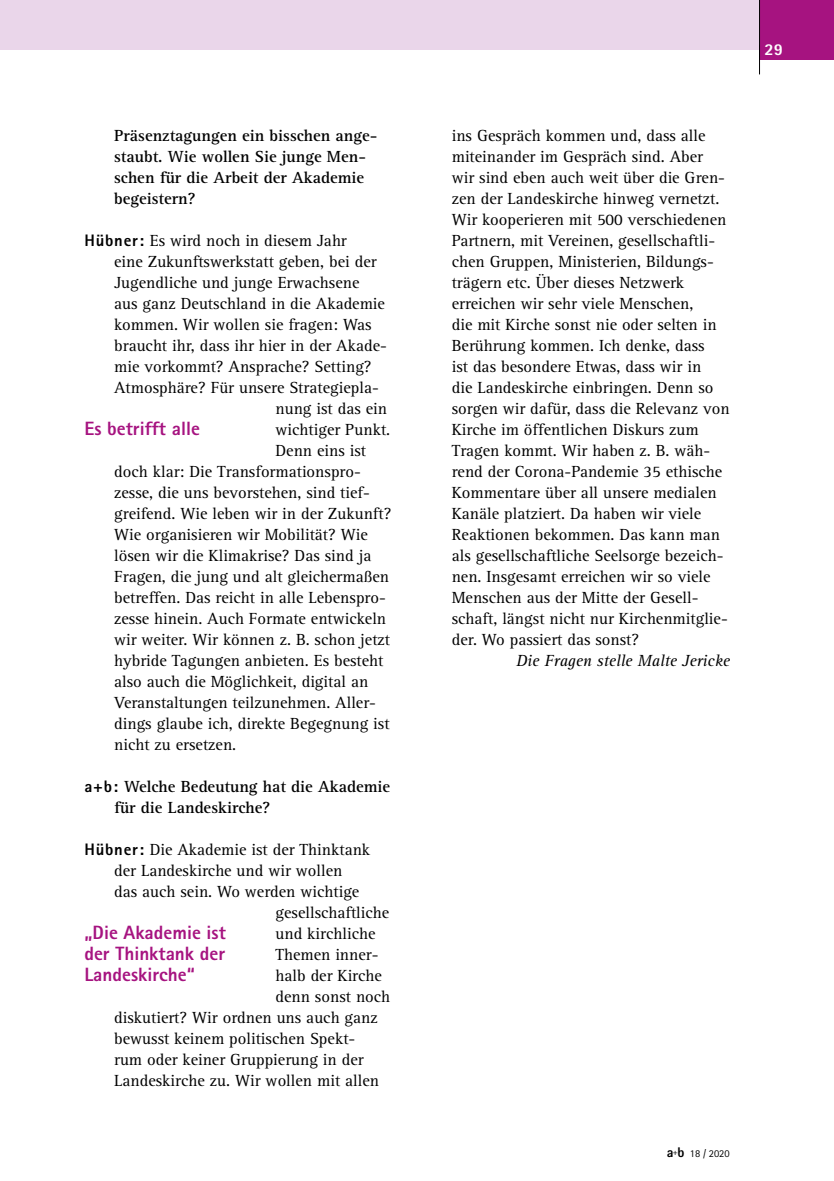
<style>
.page{position:relative;width:834px;height:1181px;background:#fff}
.page>*{position:absolute;margin:0;border:0;box-sizing:border-box;transform-origin:0 0}
.t1{font:800 19.25px/21px "Agfa Rotis Sans Serif";color:#a61380;text-align:justify}
.t2{font:16.62px/21px "Rotis Serif Pro";color:#000}
.t3{font:700 16.62px/21px "Rotis Serif Pro";color:#000}
.t4{font:italic 16.62px "Rotis Serif Pro";color:#000}
.t5{font:800 16.62px "Agfa Rotis Sans Serif";color:#fff}
.t6{font:10.5px "Agfa Rotis Sans Serif";color:#000}
.s1{font-family:"Agfa Rotis Sans Serif";font-weight:800}
.s2{font-weight:800;font-size:14px}
</style>
<div class="page">
<div style="left:0;top:0;width:759px;height:50px;background:#ead6ea"></div>
<div style="left:759px;top:0;width:74px;height:60px;background:#a61380"></div>
<hr style="left:759px;top:0;width:1px;height:74px;background:#000">
<p class="t3" style="left:114px;top:125px;width:265px">Präsenztagungen ein bisschen ange&shy;staubt. Wie wollen Sie junge Men&shy;schen für die Arbeit der Akademie begeistern?</p>
<p class="t2" style="left:84px;top:230px;width:264px"><span class="s1">Hübner:</span> Es wird noch in diesem Jahr</p>
<p class="t2" style="left:114px;top:251px;width:264px">eine Zukunftswerkstatt geben, bei der</p>
<p class="t2" style="left:114px;top:272px;width:247px">Jugendliche und junge Erwachsene</p>
<p class="t2" style="left:114px;top:293px;width:272px">aus ganz Deutschland in die Akademie</p>
<p class="t2" style="left:114px;top:314px;width:259px">kommen. Wir wollen sie fragen: Was</p>
<p class="t2" style="left:114px;top:335px;width:274px">braucht ihr, dass ihr hier in der Akade-</p>
<p class="t2" style="left:114px;top:356px;width:259px">mie vorkommt? Ansprache? Setting?</p>
<p class="t2" style="left:114px;top:377px;width:266px">Atmosphäre? Für unsere Strategiepla-</p>
<p class="t2" style="left:275px;top:398px;width:113px">nung ist das ein</p>
<p class="t2" style="left:275px;top:419px;width:116px">wichtiger Punkt.</p>
<p class="t2" style="left:275px;top:440px;width:92px">Denn eins ist</p>
<p class="t2" style="left:114px;top:461px;width:248px">doch klar: Die Transformationspro-</p>
<p class="t2" style="left:114px;top:482px;width:257px">zesse, die uns bevorstehen, sind tief-</p>
<p class="t2" style="left:114px;top:503px;width:279px">greifend. Wie leben wir in der Zukunft?</p>
<p class="t2" style="left:114px;top:524px;width:255px">Wie organisieren wir Mobilität? Wie</p>
<p class="t2" style="left:114px;top:545px;width:259px">lösen wir die Klimakrise? Das sind ja</p>
<p class="t2" style="left:114px;top:566px;width:276px">Fragen, die jung und alt gleichermaßen</p>
<p class="t2" style="left:114px;top:587px;width:273px">betreffen. Das reicht in alle Lebenspro-</p>
<p class="t2" style="left:114px;top:608px;width:273px">zesse hinein. Auch Formate entwickeln</p>
<p class="t2" style="left:114px;top:629px;width:277px">wir weiter. Wir können z. B. schon jetzt</p>
<p class="t2" style="left:114px;top:650px;width:271px">hybride Tagungen anbieten. Es besteht</p>
<p class="t2" style="left:114px;top:671px;width:255px">also auch die Möglichkeit, digital an</p>
<p class="t2" style="left:114px;top:692px;width:263px">Veranstaltungen teilzunehmen. Aller-</p>
<p class="t2" style="left:114px;top:713px;width:277px">dings glaube ich, direkte Begegnung ist</p>
<p class="t2" style="left:114px;top:734px;width:124px">nicht zu ersetzen.</p>
<p class="t3" style="left:114px;top:776px;width:277px;text-indent:-30px"><span class="s1">a+b:</span> Welche Bedeutung hat die Akademie für die Landeskirche?</p>
<p class="t2" style="left:84px;top:839px;width:287px"><span class="s1">Hübner:</span> Die Akademie ist der Thinktank</p>
<p class="t2" style="left:114px;top:860px;width:230px">der Landeskirche und wir wollen</p>
<p class="t2" style="left:114px;top:881px;width:247px">das auch sein. Wo werden wichtige</p>
<p class="t2" style="left:275px;top:902px;width:115px">gesellschaftliche</p>
<p class="t2" style="left:275px;top:923px;width:101px">und kirchliche</p>
<p class="t2" style="left:275px;top:944px;width:104px">Themen inner-</p>
<p class="t2" style="left:275px;top:965px;width:108px">halb der Kirche</p>
<p class="t2" style="left:275px;top:986px;width:116px">denn sonst noch</p>
<p class="t2" style="left:114px;top:1007px;width:265px">diskutiert? Wir ordnen uns auch ganz</p>
<p class="t2" style="left:114px;top:1028px;width:243px">bewusst keinem politischen Spekt-</p>
<p class="t2" style="left:114px;top:1049px;width:251px">rum oder keiner Gruppierung in der</p>
<p class="t2" style="left:114px;top:1070px;width:266px">Landeskirche zu. Wir wollen mit allen</p>
<p class="t1" style="left:84px;top:418px;width:117px">Es betrifft alle</p>
<p class="t1" style="left:84px;top:922px;width:143px">„Die Akademie ist der Thinktank der Landeskirche“</p>
<p class="t2" style="left:451px;top:125px;width:279px">ins Gespräch kommen und, dass alle miteinander im Gespräch sind. Aber wir sind eben auch weit über die Gren&shy;zen der Landeskirche hinweg vernetzt.<br>Wir kooperieren mit 500 verschiedenen Partnern, mit Vereinen, gesellschaftli&shy;chen Gruppen, Ministerien, Bildungs&shy;trägern etc. Über dieses Netzwerk erreichen wir sehr viele Menschen,<br>die mit Kirche sonst nie oder selten in Berührung kommen. Ich denke, dass<br>ist das besondere Etwas, dass wir in<br>die Landeskirche einbringen. Denn so sorgen wir dafür, dass die Relevanz von Kirche im öffentlichen Diskurs zum Tragen kommt. Wir haben z. B. wäh&shy;rend der Corona-Pandemie 35 ethische Kommentare über all unsere medialen Kanäle platziert. Da haben wir viele Reaktionen bekommen. Das kann man als gesellschaftliche Seelsorge bezeich&shy;nen. Insgesamt erreichen wir so viele Menschen aus der Mitte der Gesell&shy;schaft, längst nicht nur Kirchenmitglie&shy;der. Wo passiert das sonst?</p>
<p class="t4" style="left:516px;top:651px;width:215px">Die Fragen stelle Malte Jericke</p>
<p class="t5" style="left:764px;top:38px;width:20px">29</p>
<p class="t6" style="left:666px;top:1147px;width:64px"><span class="s2">a</span><sup>+</sup><span class="s2">b</span> 18 / 2020</p>
</div>
